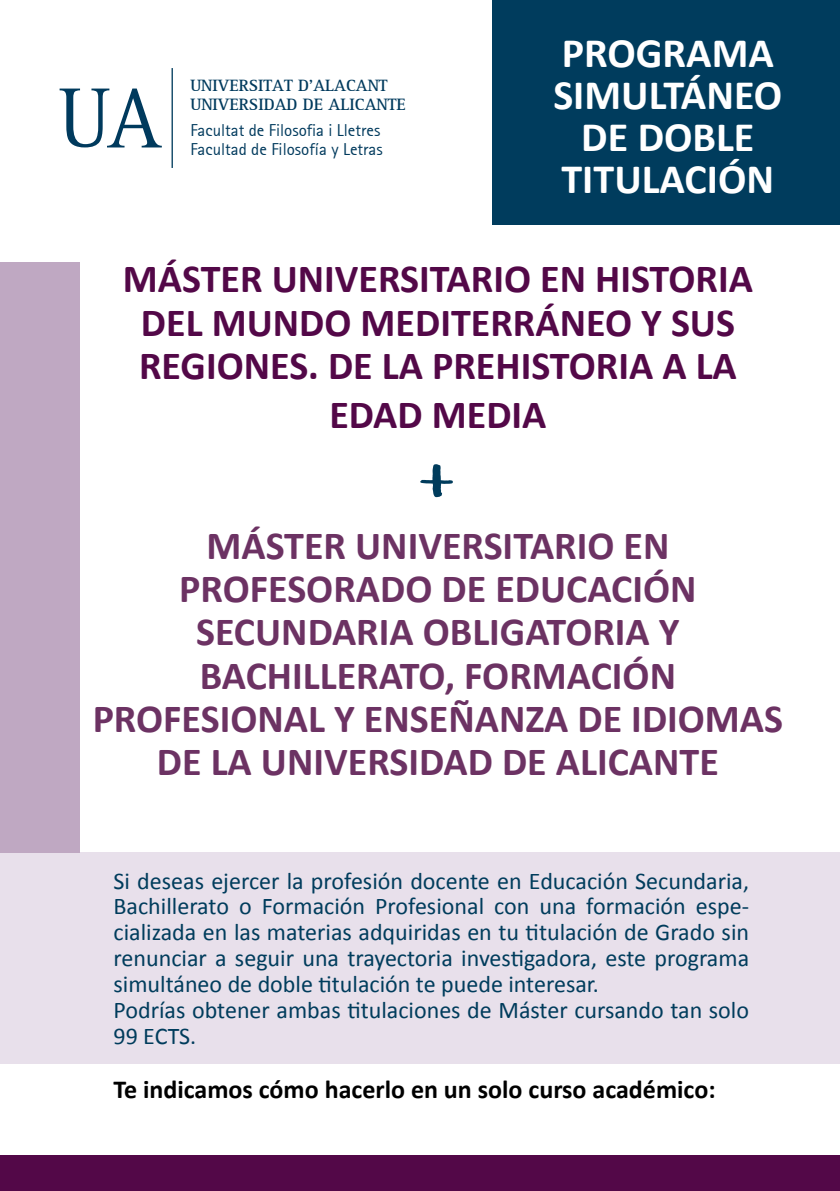
<style>
.page{position:relative;width:840px;height:1191px;background:#fff}
.page>*{position:absolute;margin:0;border:0;box-sizing:border-box;transform-origin:0 0}
.t1{font:62.2px "Caballar";color:#003c5c}
.t2{font:700 42px/42px "Calibri";color:#fff;text-align:center}
.t3{font:700 40px/43.2px "Calibri";color:#6c3263;text-align:center}
.t4{font:700 40px/43.2px "Calibri";color:#530848;text-align:center}
.t5{font:700 26px "Calibri";color:#000}
.t6{font:24px/25.8px "Calibri";color:#003c5c}
.t7{font:17px/18.4px "Libre Sans Serif S Si";color:#003a5d}
.t8{font:700 16.8px/18.4px "Libre Serif S Si";color:#003a5d}
</style>
<div class="page">
<div style="left:0;top:851px;width:839px;height:212px;background:#e8e0eb"></div>
<div style="left:0;top:1155px;width:839px;height:36px;background:#530848"></div>
<div style="left:492px;top:0;width:347px;height:224px;background:#003c5d"></div>
<div style="left:0;top:262px;width:79px;height:590px;background:#bfa8c2"></div>
<svg style="left:60px;top:89px;width:102px;height:58px"></svg>
<hr style="left:171px;top:68px;width:2px;height:100px;background:#003c5c">
<p class="t8" style="left:190px;top:77px;width:217px">UNIVERSITAT D’ALACANT<br>UNIVERSIDAD DE ALICANTE</p>
<p class="t7" style="left:190px;top:121px;width:194px">Facultat de Filosofia i Lletres<br>Facultad de Filosofía y Letras</p>
<h2 class="t2" style="left:553px;top:32px;width:230px">PROGRAMA<br>SIMULTÁNEO<br>DE DOBLE<br>TITULACIÓN</h2>
<h3 class="t4" style="left:123px;top:257px;width:631px">MÁSTER UNIVERSITARIO EN HISTORIA<br>DEL MUNDO MEDITERRÁNEO Y SUS<br>REGIONES. DE LA PREHISTORIA A LA</h3>
<h3 class="t4" style="left:329px;top:393px;width:218px">EDAD MEDIA</h3>
<h1 class="t1" style="left:418px;top:435px;width:40px">+</h1>
<h3 class="t3" style="left:93px;top:524px;width:691px">MÁSTER UNIVERSITARIO EN<br>PROFESORADO DE EDUCACIÓN<br>SECUNDARIA OBLIGATORIA Y<br>BACHILLERATO, FORMACIÓN<br>PROFESIONAL Y ENSEÑANZA DE IDIOMAS<br>DE LA UNIVERSIDAD DE ALICANTE</h3>
<p class="t6" style="left:113px;top:867px;width:636px">Si deseas ejercer la profesión docente en Educación Secundaria, Bachillerato o Formación Profesional con una formación espe&shy;cializada en las materias adquiridas en tu titulación de Grado sin renunciar a seguir una trayectoria investigadora, este programa simultáneo de doble titulación te puede interesar.<br>Podrías obtener ambas titulaciones de Máster cursando tan solo 99 ECTS.</p>
<p class="t5" style="left:113px;top:1072px;width:603px">Te indicamos cómo hacerlo en un solo curso académico:</p>
</div>
